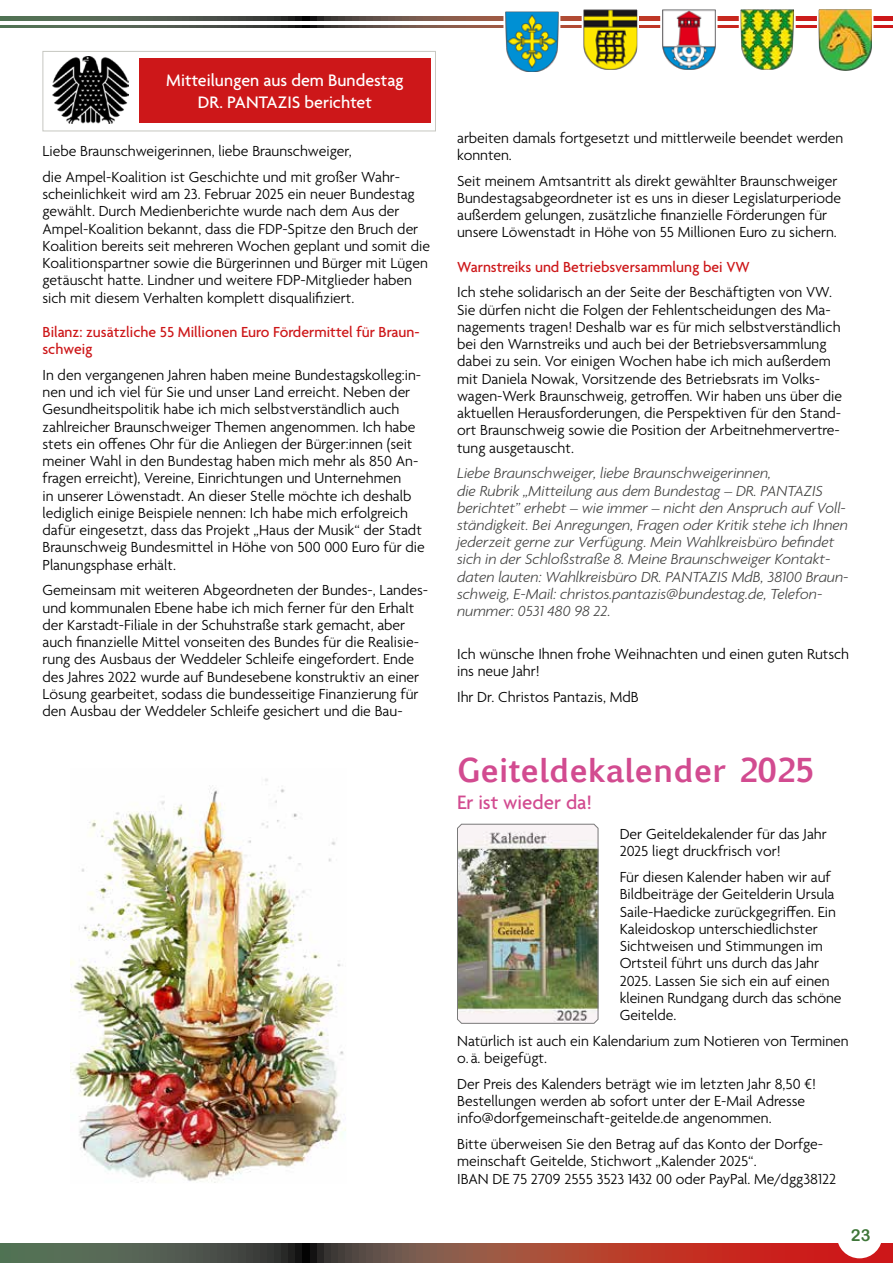
<style>
.page{position:relative;width:893px;height:1263px;background:#fff}
.page>*{position:absolute;margin:0;border:0;box-sizing:border-box;transform-origin:0 0}
.t1{font:700 31.5px "Euphemia UCAS";color:#d24b90}
.t2{font:500 21px "Agenda";color:#d24b90}
.t3{font:500 18px/22.5px "Agenda";color:#fff;text-align:center}
.t4{font:16.5px "Arial Rounded MT Bold";color:#3e7638}
.t5{font:300 15.75px/17.2px "Agenda";color:#000}
.t6{font:italic 300 15.75px/17.2px "Agenda";color:#3c3c3b}
.t7{font:500 15.75px/17.2px "Agenda";color:#cd1719}
</style>
<div class="page">
<svg style="left:0;top:1243px;width:893px;height:20px;background:#834639"></svg>
<svg style="left:0;top:17px;width:893px;height:4px;background:#6a4d41"></svg>
<svg style="left:0;top:26px;width:893px;height:2px"></svg>
<img style="left:742px;top:11px;width:51px;height:58px">
<div style="left:739px;top:8px;width:57px;height:64px;border:2px solid #fff"></div>
<img style="left:820px;top:11px;width:50px;height:60px">
<div style="left:817px;top:8px;width:56px;height:66px;border:2px solid #fff"></div>
<img style="left:663px;top:11px;width:51px;height:58px">
<div style="left:660px;top:8px;width:57px;height:64px;border:2px solid #fff"></div>
<img style="left:506px;top:13px;width:51px;height:58px">
<div style="left:503px;top:10px;width:57px;height:64px;border:2px solid #fff"></div>
<img style="left:585px;top:11px;width:51px;height:58px">
<div style="left:582px;top:8px;width:57px;height:64px;border:2px solid #fff"></div>
<div style="left:837px;top:1213px;width:45px;height:45px;background:#fff;border-radius:50%"></div>
<div style="left:43px;top:51px;width:393px;height:80px;background:#fff;border:1px solid #c6c7c1"></div>
<div style="left:139px;top:58px;width:292px;height:65px;background:#cd1719"></div>
<img style="left:52px;top:56px;width:77px;height:67px">
<img style="left:457px;top:823px;width:142px;height:201px">
<img style="left:70px;top:779px;width:276px;height:404px">
<p class="t3" style="left:166px;top:70px;width:239px">Mitteilungen aus dem Bundestag<br>DR. PANTAZIS berichtet</p>
<p class="t5" style="left:43px;top:139px;width:359px;line-height:25.8px">Liebe Braunschweigerinnen, liebe Braunschweiger,<br>die Ampel-Koalition ist Geschichte und mit großer Wahr-</p>
<p class="t5" style="left:43px;top:186px;width:389px">scheinlichkeit wird am 23. Februar 2025 ein neuer Bundestag gewählt. Durch Medienberichte wurde nach dem Aus der Ampel-Koalition bekannt, dass die FDP-Spitze den Bruch der Koalition bereits seit mehreren Wochen geplant und somit die Koalitionspartner sowie die Bürgerinnen und Bürger mit Lügen getäuscht hatte. Lindner und weitere FDP-Mitglieder haben sich mit diesem Verhalten komplett disqualifiziert.</p>
<p class="t7" style="left:43px;top:324px;width:378px">Bilanz: zusätzliche 55 Millionen Euro Fördermittel für Braun&shy;schweig</p>
<p class="t5" style="left:43px;top:367px;width:384px">In den vergangenen Jahren haben meine Bundestagskolleg:in&shy;nen und ich viel für Sie und unser Land erreicht. Neben der Gesundheitspolitik habe ich mich selbstverständlich auch zahlreicher Braunschweiger Themen angenommen. Ich habe stets ein offenes Ohr für die Anliegen der Bürger:innen (seit meiner Wahl in den Bundestag haben mich mehr als 850 An&shy;fragen erreicht), Vereine, Einrichtungen und Unternehmen<br>in unserer Löwenstadt. An dieser Stelle möchte ich deshalb lediglich einige Beispiele nennen: Ich habe mich erfolgreich dafür eingesetzt, dass das Projekt „Haus der Musik“ der Stadt Braunschweig Bundesmittel in Höhe von 500 000 Euro für die Planungsphase erhält.</p>
<p class="t5" style="left:43px;top:583px;width:387px">Gemeinsam mit weiteren Abgeordneten der Bundes-, Landes&shy;und kommunalen Ebene habe ich mich ferner für den Erhalt der Karstadt-Filiale in der Schuhstraße stark gemacht, aber auch finanzielle Mittel vonseiten des Bundes für die Realisie&shy;rung des Ausbaus der Weddeler Schleife eingefordert. Ende des Jahres 2022 wurde auf Bundesebene konstruktiv an einer Lösung gearbeitet, sodass die bundesseitige Finanzierung für den Ausbau der Weddeler Schleife gesichert und die Bau-</p>
<p class="t5" style="left:457px;top:130px;width:388px">arbeiten damals fortgesetzt und mittlerweile beendet werden konnten.</p>
<p class="t5" style="left:457px;top:173px;width:385px">Seit meinem Amtsantritt als direkt gewählter Braunschweiger Bundestagsabgeordneter ist es uns in dieser Legislaturperiode außerdem gelungen, zusätzliche finanzielle Förderungen für unsere Löwenstadt in Höhe von 55 Millionen Euro zu sichern.</p>
<p class="t7" style="left:457px;top:259px;width:294px">Warnstreiks und Betriebsversammlung bei VW</p>
<p class="t5" style="left:457px;top:285px;width:386px">Ich stehe solidarisch an der Seite der Beschäftigten von VW.<br>Sie dürfen nicht die Folgen der Fehlentscheidungen des Ma&shy;nagements tragen! Deshalb war es für mich selbstverständlich bei den Warnstreiks und auch bei der Betriebsversammlung dabei zu sein. Vor einigen Wochen habe ich mich außerdem mit Daniela Nowak, Vorsitzende des Betriebsrats im Volks&shy;wagen-Werk Braunschweig, getroffen. Wir haben uns über die aktuellen Herausforderungen, die Perspektiven für den Stand&shy;ort Braunschweig sowie die Position der Arbeitnehmervertre&shy;tung ausgetauscht.</p>
<p class="t6" style="left:457px;top:464px;width:393px">Liebe Braunschweiger, liebe Braunschweigerinnen,<br>die Rubrik „Mitteilung aus dem Bundestag – DR. PANTAZIS berichtet” erhebt – wie immer – nicht den Anspruch auf Voll&shy;ständigkeit. Bei Anregungen, Fragen oder Kritik stehe ich Ihnen jederzeit gerne zur Verfügung. Mein Wahlkreisbüro befindet sich in der Schloßstraße 8. Meine Braunschweiger Kontakt&shy;daten lauten: Wahlkreisbüro DR. PANTAZIS MdB, 38100 Braun&shy;schweig, E-Mail: christos.pantazis@bundestag.de, Telefon&shy;nummer: 0531 480 98 22.</p>
<p class="t5" style="left:457px;top:646px;width:394px">Ich wünsche Ihnen frohe Weihnachten und einen guten Rutsch ins neue Jahr!</p>
<p class="t5" style="left:457px;top:689px;width:183px">Ihr Dr. Christos Pantazis, MdB</p>
<h1 class="t1" style="left:457px;top:747px;width:359px">Geiteldekalender 2025</h1>
<h2 class="t2" style="left:457px;top:791px;width:137px">Er ist wieder da!</h2>
<p class="t5" style="left:620px;top:826px;width:209px">Der Geiteldekalender für das Jahr<br>2025 liegt druckfrisch vor!</p>
<p class="t5" style="left:620px;top:869px;width:223px">Für diesen Kalender haben wir auf<br>Bildbeiträge der Geitelderin Ursula<br>Saile-Haedicke zurückgegriffen. Ein<br>Kaleidoskop unterschiedlichster<br>Sichtweisen und Stimmungen im<br>Ortsteil führt uns durch das Jahr<br>2025. Lassen Sie sich ein auf einen kleinen Rundgang durch das schöne<br>Geitelde.</p>
<p class="t5" style="left:457px;top:1033px;width:393px">Natürlich ist auch ein Kalendarium zum Notieren von Terminen o. ä. beigefügt.</p>
<p class="t5" style="left:457px;top:1076px;width:360px">Der Preis des Kalenders beträgt wie im letzten Jahr 8,50 €!<br>Bestellungen werden ab sofort unter der E-Mail Adresse info@dorfgemeinschaft-geitelde.de angenommen.</p>
<p class="t5" style="left:457px;top:1136px;width:381px">Bitte überweisen Sie den Betrag auf das Konto der Dorfge&shy;meinschaft Geitelde, Stichwort „Kalender 2025“.<br>IBAN DE 75 2709 2555 3523 1432 00 oder PayPal. Me/dgg38122</p>
<p class="t4" style="left:851px;top:1226px;width:21px">23</p>
</div>
